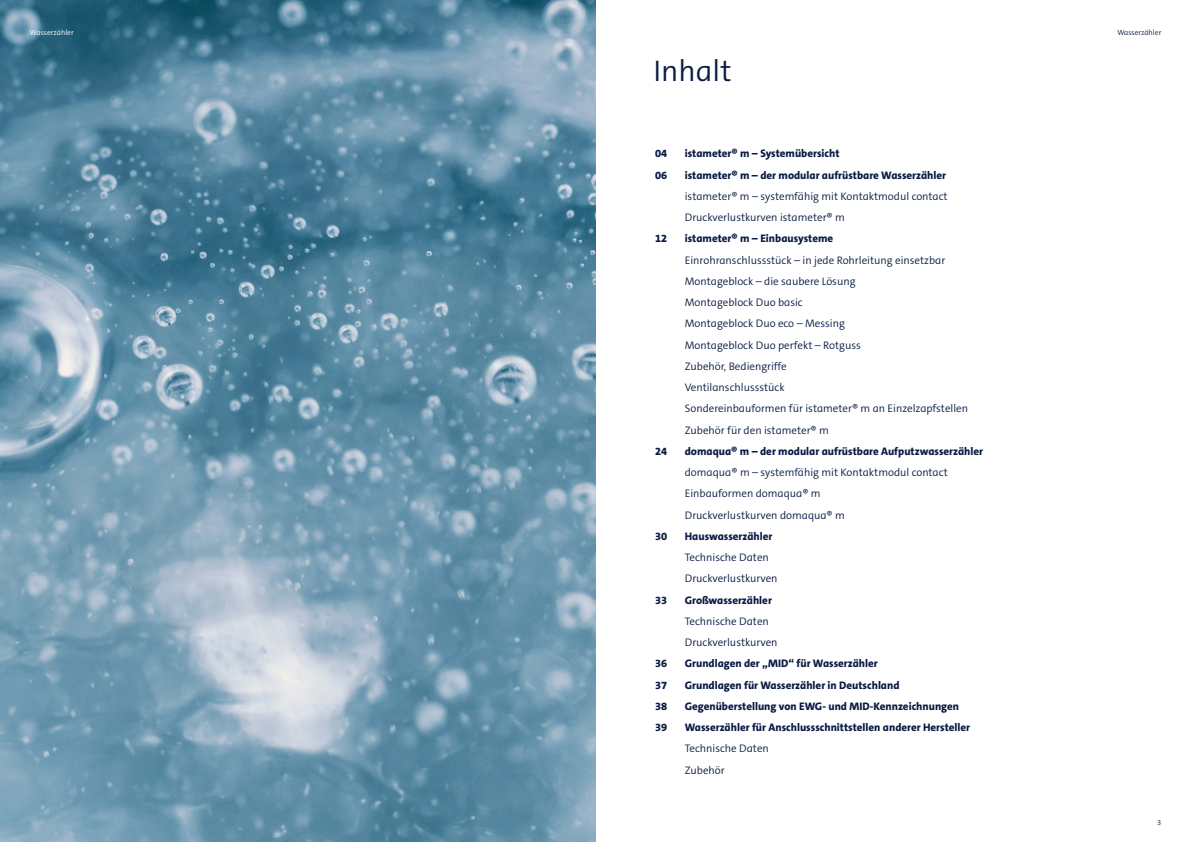
<style>
.page{position:relative;width:1191px;height:842px;background:#fff}
.page>*{position:absolute;margin:0;border:0;box-sizing:border-box;transform-origin:0 0}
.t1{font:30px "The Sansfor Ista Sm Lt";color:#0a1b44}
.t2{font:11px/21.3px "The Sansfor Ista Sm Lt";color:#0a1b44}
.t3{font:800 11px "The Sansfor Ista";color:#0a1b44}
.t4{font:7.5px "The Sansfor Ista Sm Lt";color:#0a1b44}
.t5{font:7.5px "The Sansfor Ista Sm Lt";color:#fff}
</style>
<div class="page">
<img style="left:0;top:0;width:595px;height:842px">
<p class="t5" style="left:30px;top:27px;width:45px">Wasserzähler</p>
<p class="t4" style="left:1117px;top:27px;width:45px">Wasserzähler</p>
<h1 class="t1" style="left:653px;top:51px;width:79px">Inhalt</h1>
<p class="t3" style="left:655px;top:147px;width:14px">04</p>
<p class="t3" style="left:685px;top:147px;width:156px">istameter® m – Systemübersicht</p>
<p class="t3" style="left:655px;top:168px;width:14px">06</p>
<p class="t3" style="left:685px;top:168px;width:263px">istameter® m – der modular aufrüstbare Wasserzähler</p>
<p class="t2" style="left:685px;top:186px;width:264px">istameter® m – systemfähig mit Kontaktmodul contact<br>Druckverlustkurven istameter® m</p>
<p class="t3" style="left:655px;top:232px;width:14px">12</p>
<p class="t3" style="left:685px;top:232px;width:150px">istameter® m – Einbausysteme</p>
<p class="t2" style="left:685px;top:249px;width:285px">Einrohranschlussstück – in jede Rohrleitung einsetzbar Montageblock – die saubere Lösung<br>Montageblock Duo basic<br>Montageblock Duo eco – Messing<br>Montageblock Duo perfekt – Rotguss<br>Zubehör, Bediengriffe<br>Ventilanschlussstück<br>Sondereinbauformen für istameter® m an Einzelzapfstellen Zubehör für den istameter® m</p>
<p class="t3" style="left:655px;top:444px;width:14px">24</p>
<p class="t3" style="left:685px;top:444px;width:300px">domaqua® m – der modular aufrüstbare Aufputzwasserzähler</p>
<p class="t2" style="left:685px;top:462px;width:264px">domaqua® m – systemfähig mit Kontaktmodul contact<br>Einbauformen domaqua® m<br>Druckverlustkurven domaqua® m</p>
<p class="t3" style="left:655px;top:529px;width:14px">30</p>
<p class="t3" style="left:685px;top:529px;width:89px">Hauswasserzähler</p>
<p class="t2" style="left:685px;top:547px;width:94px">Technische Daten<br>Druckverlustkurven</p>
<p class="t3" style="left:655px;top:593px;width:14px">33</p>
<p class="t3" style="left:685px;top:593px;width:89px">Großwasserzähler</p>
<p class="t2" style="left:685px;top:611px;width:94px">Technische Daten<br>Druckverlustkurven</p>
<p class="t3" style="left:655px;top:657px;width:14px">36</p>
<p class="t3" style="left:685px;top:657px;width:194px">Grundlagen der „MID“ für Wasserzähler</p>
<p class="t3" style="left:655px;top:678px;width:14px">37</p>
<p class="t3" style="left:685px;top:678px;width:216px">Grundlagen für Wasserzähler in Deutschland</p>
<p class="t3" style="left:655px;top:699px;width:14px">38</p>
<p class="t3" style="left:685px;top:699px;width:276px">Gegenüberstellung von EWG- und MID-Kennzeichnungen</p>
<p class="t3" style="left:655px;top:720px;width:14px">39</p>
<p class="t3" style="left:685px;top:720px;width:287px">Wasserzähler für Anschlussschnittstellen anderer Hersteller</p>
<p class="t2" style="left:685px;top:738px;width:86px">Technische Daten<br>Zubehör</p>
<p class="t4" style="left:1157px;top:817px;width:6px">3</p>
</div>
